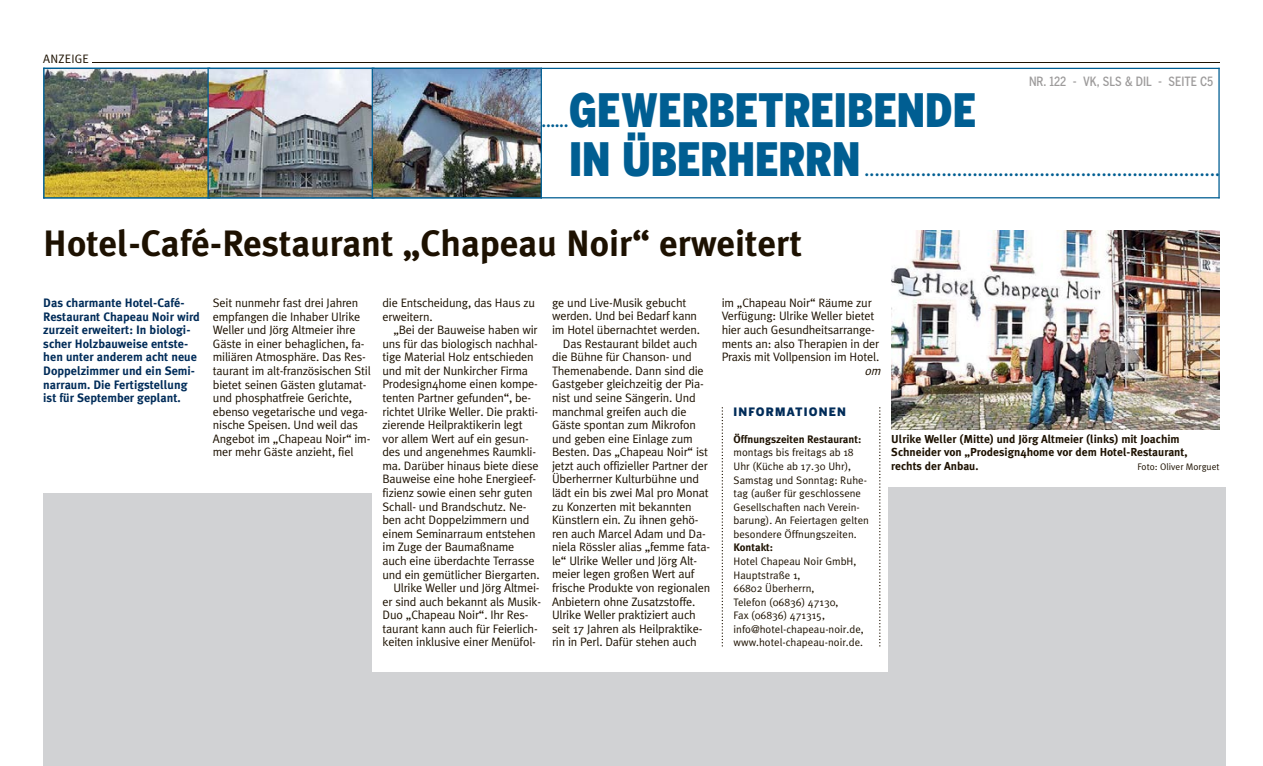
<style>
.page{position:relative;width:1263px;height:766px;background:#fff}
.page>*{position:absolute;margin:0;border:0;box-sizing:border-box;transform-origin:0 0}
.t1{font:900 45.6px/48.9px "Benton Gothic Cond";color:#005e92}
.t2{font:700 36.6px "Meta Plus";color:#1d1101}
.t3{font:700 15.15px "Interstate";color:#005e92}
.t4{font:500 12.75px "Benton Gothic Cond";color:#9d9b9b}
.t5{font:12.15px/13.5px "Meta Plus Normal";letter-spacing:-.015em;color:#1d1101}
.t6{font:700 12.15px/13.5px "Meta Plus";color:#002c59}
.t7{font:12.15px "Meta Plus Normal";letter-spacing:.02em;color:#1d1101}
.t8{font:italic 12.15px "Meta Plus Normal";color:#1d1101}
.t9{font:700 11.55px/13.5px "Meta Plus";color:#1d1101}
.t10{font:900 11.55px "Benton Gothic";letter-spacing:.1em;color:#002c59}
.t11{font:10.8px/13.5px "Meta Plus Normal";color:#1d1101}
.t12{font:700 10.8px "Meta Plus";color:#1d1101}
.t13{font:9.45px "Meta Plus Normal";color:#1d1101}
</style>
<div class="page">
<hr style="left:43px;top:197px;width:1177px;height:1px;background:#005e92">
<hr style="left:1218px;top:68px;width:2px;height:130px;background:#005e92">
<hr style="left:43px;top:68px;width:1177px;height:1px;background:#005e92">
<img style="left:45px;top:69px;width:496px;height:128px">
<hr style="left:43px;top:68px;width:2px;height:130px;background:#005e92">
<hr style="left:209px;top:68px;width:1px;height:130px;background:#005e92">
<hr style="left:207px;top:68px;width:2px;height:130px;background:#005e92">
<hr style="left:373px;top:68px;width:1px;height:130px;background:#005e92">
<hr style="left:372px;top:68px;width:1px;height:130px;background:#005e92">
<hr style="left:541px;top:68px;width:1px;height:130px;background:#005e92">
<hr style="left:92px;top:62px;width:1128px;height:1px;background:#1d1101">
<img style="left:891px;top:230px;width:329px;height:199px">
<svg style="left:879px;top:407px;width:1px;height:239px"></svg>
<svg style="left:722px;top:407px;width:1px;height:239px"></svg>
<div style="left:43px;top:493px;width:328px;height:272px;background:#d1d2d4"></div>
<div style="left:338px;top:672px;width:566px;height:93px;background:#d1d2d4"></div>
<div style="left:889px;top:487px;width:337px;height:278px;background:#d1d2d4"></div>
<p class="t7" style="left:43px;top:51px;width:47px">ANZEIGE</p>
<p class="t4" style="left:1029px;top:74px;width:186px">NR. 122 - VK, SLS &amp; DIL - SEITE C5</p>
<h1 class="t1" style="left:569px;top:84px;width:409px">GEWERBETREIBENDE<br>IN ÜBERHERRN</h1>
<p class="t3" style="left:865px;top:162px;width:356px">.....................................................................</p>
<p class="t3" style="left:542px;top:113px;width:28px">......</p>
<h2 class="t2" style="left:43px;top:222px;width:760px">Hotel-Café-Restaurant „Chapeau Noir“ erweitert</h2>
<p class="t5" style="left:213px;top:296px;width:159px">Seit nunmehr fast drei Jahren empfangen die Inhaber Ulrike<br>Weller und Jörg Altmeier ihre<br>Gäste in einer behaglichen, fa&shy;miliären Atmosphäre. Das Res&shy;taurant im alt-französischen Stil bietet seinen Gästen glutamat&shy;und phosphatfreie Gerichte, ebenso vegetarische und vega&shy;nische Speisen. Und weil das<br>Angebot im „Chapeau Noir“ im&shy;mer mehr Gäste anzieht, fiel</p>
<p class="t5" style="left:382px;top:296px;width:154px">die Entscheidung, das Haus zu erweitern.</p>
<p class="t6" style="left:43px;top:296px;width:158px">Das charmante Hotel-Café-<br>Restaurant Chapeau Noir wird zurzeit erweitert: In biologi&shy;scher Holzbauweise entste&shy;hen unter anderem acht neue<br>Doppelzimmer und ein Semi&shy;narraum. Die Fertigstellung ist für September geplant.</p>
<p class="t5" style="left:722px;top:295px;width:159px">im „Chapeau Noir“ Räume zur<br>Verfügung: Ulrike Weller bietet hier auch Gesundheitsarrange&shy;ments an: also Therapien in der<br>Praxis mit Vollpension im Hotel.</p>
<p class="t8" style="left:864px;top:363px;width:21px">om</p>
<p class="t5" style="left:552px;top:296px;width:136px">ge und Live-Musik gebucht</p>
<p class="t5" style="left:552px;top:309px;width:147px">werden. Und bei Bedarf kann</p>
<p class="t5" style="left:552px;top:323px;width:150px">im Hotel übernachtet werden.</p>
<p class="t5" style="left:563px;top:336px;width:136px">Das Restaurant bildet auch</p>
<p class="t5" style="left:552px;top:350px;width:141px">die Bühne für Chanson- und</p>
<p class="t5" style="left:552px;top:363px;width:153px">Themenabende. Dann sind die</p>
<p class="t5" style="left:552px;top:377px;width:153px">Gastgeber gleichzeitig der Pia-</p>
<p class="t5" style="left:552px;top:390px;width:145px">nist und seine Sängerin. Und</p>
<p class="t5" style="left:552px;top:404px;width:136px">manchmal greifen auch die</p>
<p class="t5" style="left:552px;top:418px;width:146px">Gäste spontan zum Mikrofon</p>
<p class="t5" style="left:552px;top:431px;width:142px">und geben eine Einlage zum</p>
<p class="t5" style="left:552px;top:445px;width:158px">Besten. Das „Chapeau Noir“ ist</p>
<p class="t5" style="left:552px;top:458px;width:157px">jetzt auch offizieller Partner der</p>
<p class="t5" style="left:552px;top:472px;width:149px">Überherrner Kulturbühne und</p>
<p class="t5" style="left:552px;top:485px;width:158px">lädt ein bis zwei Mal pro Monat</p>
<p class="t5" style="left:552px;top:499px;width:141px">zu Konzerten mit bekannten</p>
<p class="t5" style="left:552px;top:513px;width:148px">Künstlern ein. Zu ihnen gehö-</p>
<p class="t5" style="left:552px;top:526px;width:155px">ren auch Marcel Adam und Da-</p>
<p class="t5" style="left:552px;top:540px;width:160px">niela Rössler alias „femme fata-</p>
<p class="t5" style="left:552px;top:553px;width:147px">le“ Ulrike Weller und Jörg Alt-</p>
<p class="t5" style="left:552px;top:567px;width:144px">meier legen großen Wert auf</p>
<p class="t5" style="left:552px;top:580px;width:160px">frische Produkte von regionalen</p>
<p class="t5" style="left:552px;top:594px;width:145px">Anbietern ohne Zusatzstoffe.</p>
<p class="t5" style="left:552px;top:607px;width:145px">Ulrike Weller praktiziert auch</p>
<p class="t5" style="left:552px;top:621px;width:152px">seit 17 Jahren als Heilpraktike-</p>
<p class="t5" style="left:552px;top:635px;width:146px">rin in Perl. Dafür stehen auch</p>
<p class="t5" style="left:393px;top:323px;width:146px">„Bei der Bauweise haben wir</p>
<p class="t5" style="left:382px;top:336px;width:157px">uns für das biologisch nachhal-</p>
<p class="t5" style="left:382px;top:350px;width:153px">tige Material Holz entschieden</p>
<p class="t5" style="left:382px;top:363px;width:147px">und mit der Nunkircher Firma</p>
<p class="t5" style="left:382px;top:377px;width:157px">Prodesign4home einen kompe-</p>
<p class="t5" style="left:382px;top:391px;width:150px">tenten Partner gefunden“, be-</p>
<p class="t5" style="left:382px;top:404px;width:157px">richtet Ulrike Weller. Die prakti-</p>
<p class="t5" style="left:382px;top:418px;width:142px">zierende Heilpraktikerin legt</p>
<p class="t5" style="left:382px;top:431px;width:148px">vor allem Wert auf ein gesun-</p>
<p class="t5" style="left:382px;top:445px;width:155px">des und angenehmes Raumkli-</p>
<p class="t5" style="left:382px;top:458px;width:158px">ma. Darüber hinaus biete diese</p>
<p class="t5" style="left:382px;top:472px;width:155px">Bauweise eine hohe Energieef-</p>
<p class="t5" style="left:382px;top:486px;width:152px">fizienz sowie einen sehr guten</p>
<p class="t5" style="left:382px;top:499px;width:145px">Schall- und Brandschutz. Ne-</p>
<p class="t5" style="left:382px;top:513px;width:149px">ben acht Doppelzimmern und</p>
<p class="t5" style="left:382px;top:526px;width:155px">einem Seminarraum entstehen</p>
<p class="t5" style="left:382px;top:540px;width:133px">im Zuge der Baumaßname</p>
<p class="t5" style="left:382px;top:553px;width:154px">auch eine überdachte Terrasse</p>
<p class="t5" style="left:382px;top:567px;width:159px">und ein gemütlicher Biergarten.</p>
<p class="t5" style="left:393px;top:580px;width:148px">Ulrike Weller und Jörg Altmei-</p>
<p class="t5" style="left:382px;top:594px;width:160px">er sind auch bekannt als Musik-</p>
<p class="t5" style="left:382px;top:608px;width:147px">Duo „Chapeau Noir“. Ihr Res-</p>
<p class="t5" style="left:382px;top:621px;width:157px">taurant kann auch für Feierlich-</p>
<p class="t5" style="left:382px;top:635px;width:155px">keiten inklusive einer Menüfol-</p>
<p class="t10" style="left:733px;top:404px;width:114px">INFORMATIONEN</p>
<p class="t12" style="left:733px;top:432px;width:129px">Öffnungszeiten Restaurant:</p>
<p class="t11" style="left:733px;top:445px;width:137px">montags bis freitags ab 18<br>Uhr (Küche ab 17.30 Uhr),<br>Samstag und Sonntag: Ruhe&shy;tag (außer für geschlossene<br>Gesellschaften nach Verein&shy;barung). An Feiertagen gelten besondere Öffnungszeiten.</p>
<p class="t12" style="left:733px;top:541px;width:41px">Kontakt:</p>
<p class="t11" style="left:733px;top:554px;width:132px">Hotel Chapeau Noir GmbH,<br>Hauptstraße 1,<br>66802 Überherrn,<br>Telefon (06836) 47130,<br>Fax (06836) 471315, info@hotel-chapeau-noir.de, www.hotel-chapeau-noir.de.</p>
<p class="t9" style="left:891px;top:432px;width:298px">Ulrike Weller (Mitte) und Jörg Altmeier (links) mit Joachim<br>Schneider von „Prodesign4home vor dem Hotel-Restaurant, rechts der Anbau.</p>
<p class="t13" style="left:1137px;top:461px;width:84px">Foto: Oliver Morguet</p>
</div>
